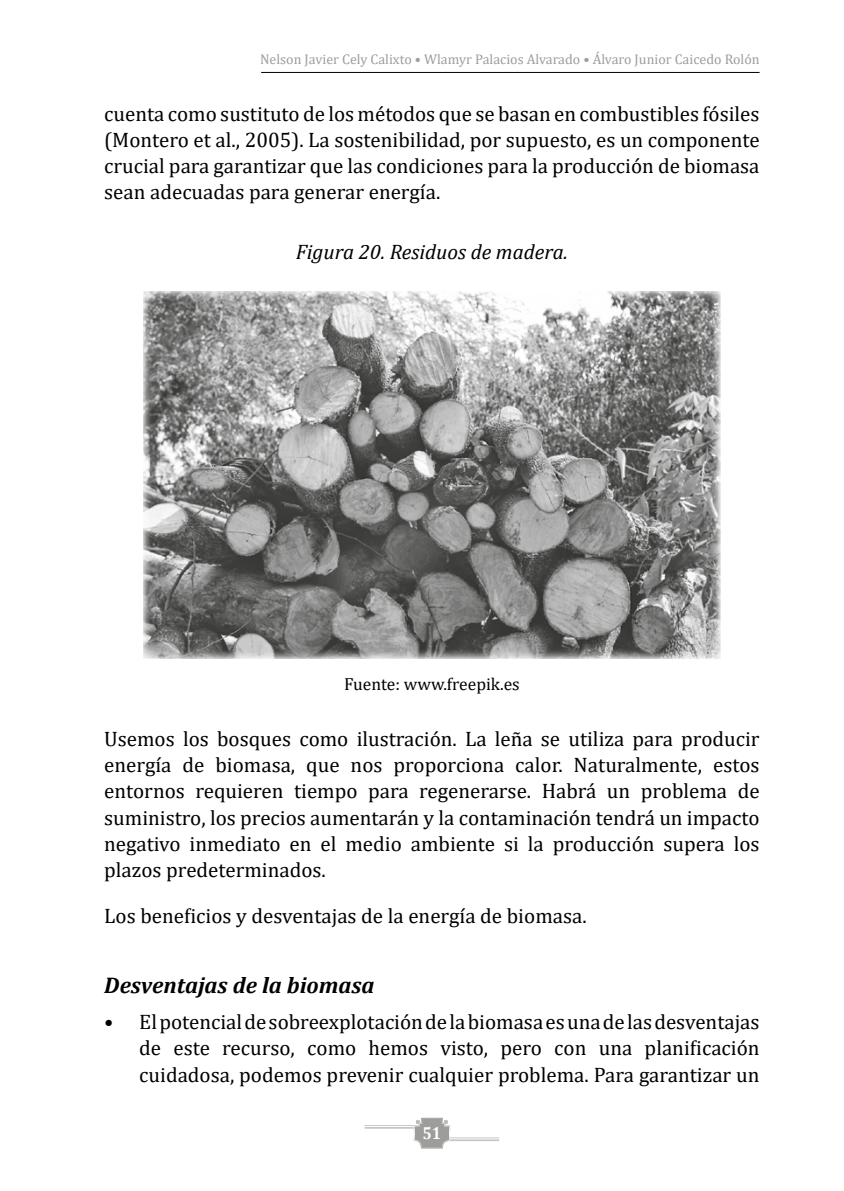
<style>
.page{position:relative;width:844px;height:1191px;background:#fff}
.page>*{position:absolute;margin:0;border:0;box-sizing:border-box;transform-origin:0 0}
.t1{font:italic 700 22.75px "Cambria";color:#000}
.t2{font:21px/26.2px "Cambria";color:#000;text-align:justify}
.t3{font:italic 21px "Cambria";color:#000}
.t4{font:17.5px "Cambria";color:#000}
.t5{font:700 17.5px "Cambria";color:#fff;scale:.9 1}
.t6{font:14px "Cambria";color:#9d9d9c}
</style>
<div class="page">
<svg style="left:413px;top:1117px;width:38px;height:32px"></svg>
<hr style="left:450px;top:1137px;width:49px;height:1px;background:#c6c6c6">
<hr style="left:450px;top:1139px;width:49px;height:2px;background:#c6c6c6">
<hr style="left:364px;top:1125px;width:49px;height:1px;background:#c6c6c6">
<hr style="left:364px;top:1127px;width:49px;height:1px;background:#c6c6c6">
<hr style="left:261px;top:72px;width:498px;height:1px;background:#000">
<img style="left:143px;top:291px;width:577px;height:368px">
<p class="t6" style="left:260px;top:51px;width:501px">Nelson Javier Cely Calixto • Wlamyr Palacios Alvarado • Álvaro Junior Caicedo Rolón</p>
<p class="t2" style="left:104px;top:100px;width:656px">cuenta como sustituto de los métodos que se basan en combustibles fósiles (Montero et al., 2005). La sostenibilidad, por supuesto, es un componente crucial para garantizar que las condiciones para la producción de biomasa sean adecuadas para generar energía.</p>
<p class="t3" style="left:296px;top:236px;width:273px">Figura 20. Residuos de madera.</p>
<p class="t4" style="left:344px;top:673px;width:177px">Fuente: www.freepik.es</p>
<p class="t2" style="left:104px;top:725px;width:656px">Usemos los bosques como ilustración. La leña se utiliza para producir energía de biomasa, que nos proporciona calor. Naturalmente, estos entornos requieren tiempo para regenerarse. Habrá un problema de suministro, los precios aumentarán y la contaminación tendrá un impacto negativo inmediato en el medio ambiente si la producción supera los plazos predeterminados.</p>
<p class="t2" style="left:104px;top:903px;width:484px">Los beneficios y desventajas de la energía de biomasa.</p>
<p class="t1" style="left:104px;top:969px;width:272px">Desventajas de la biomasa</p>
<p class="t2" style="left:139px;top:1008px;width:621px;text-indent:-35px">• El potencial de sobreexplotación de la biomasa es una de las desventajas de este recurso, como hemos visto, pero con una planificación cuidadosa, podemos prevenir cualquier problema. Para garantizar un</p>
<p class="t5" style="left:422px;top:1120px;width:22px">51</p>
</div>
